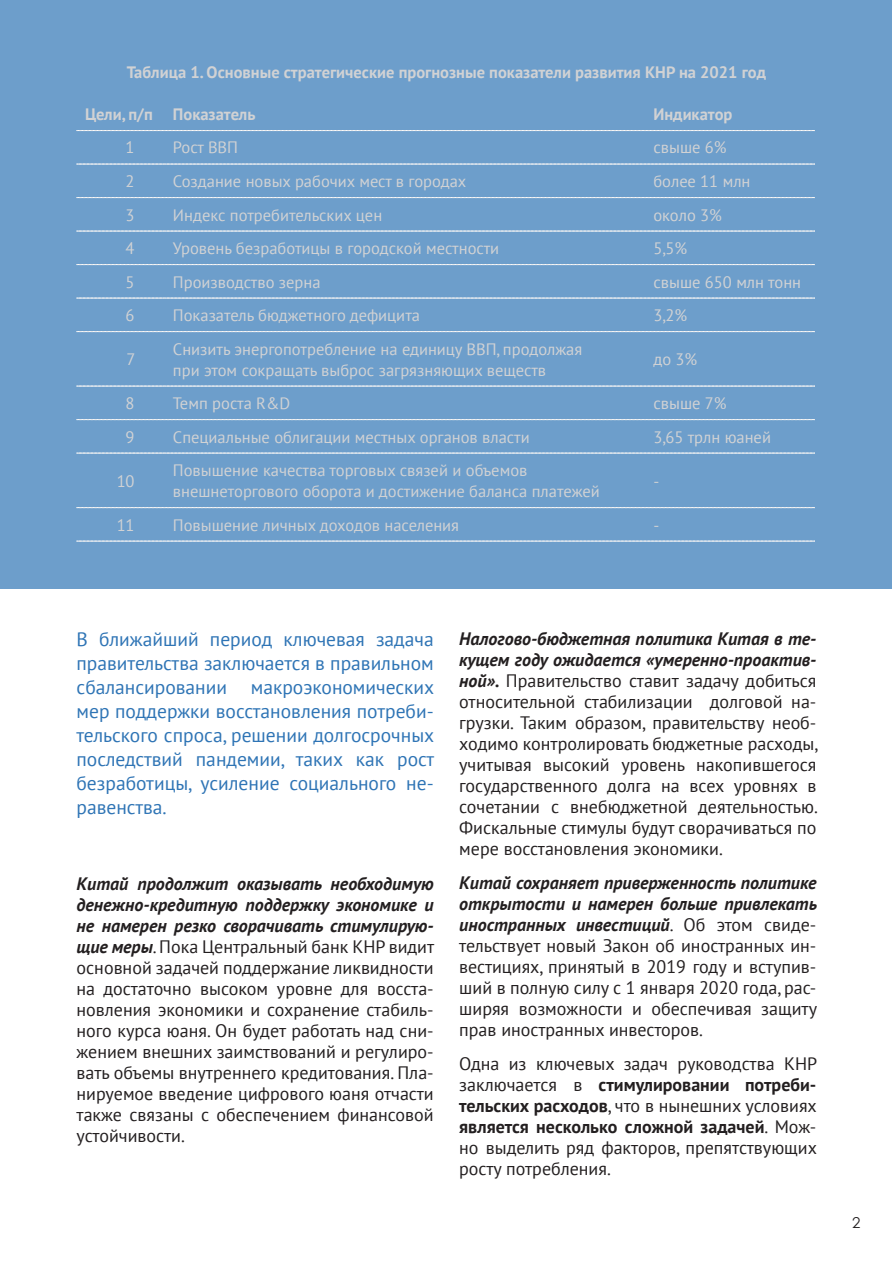
<style>
.page{position:relative;width:893px;height:1263px;background:#fff}
.page>*{position:absolute;margin:0;border:0;box-sizing:border-box;transform-origin:0 0}
.основной_текст{font:19.5px/24px "PT Sans";color:#2e74b5;text-align:justify}
.основной_текст-2{font:18px/21px "PT Sans";color:#231f20;text-align:justify}
.основной_текст-3{font:16.5px/21px "PT Sans";color:#d1d2d4}
.основной_текст-4{font:700 16.5px "PT Sans";color:#d1d2d4}
.t1{font:15px "Century Gothic";color:#231f20}
.s1{font-weight:700;font-style:italic}
.s2{font-weight:700}
</style>
<div class="page">
<div style="left:1px;top:1px;width:891px;height:588px;background:#6d9ecb"></div>
<svg style="left:77px;top:130px;width:738px;height:1px"></svg>
<svg style="left:77px;top:164px;width:738px;height:1px"></svg>
<svg style="left:77px;top:197px;width:738px;height:1px"></svg>
<svg style="left:77px;top:231px;width:738px;height:1px"></svg>
<svg style="left:77px;top:264px;width:738px;height:1px"></svg>
<svg style="left:77px;top:298px;width:738px;height:1px"></svg>
<svg style="left:77px;top:331px;width:738px;height:1px"></svg>
<svg style="left:77px;top:386px;width:738px;height:1px"></svg>
<svg style="left:77px;top:419px;width:738px;height:1px"></svg>
<svg style="left:77px;top:453px;width:738px;height:1px"></svg>
<svg style="left:77px;top:507px;width:738px;height:1px"></svg>
<svg style="left:77px;top:541px;width:738px;height:1px"></svg>
<p class="основной_текст-4" style="left:127px;top:62px;width:641px">Таблица 1. Основные стратегические прогнозные показатели развития КНР на 2021 год</p>
<p class="основной_текст-4" style="left:85px;top:103px;width:69px">Цели, п/п</p>
<p class="основной_текст-4" style="left:173px;top:103px;width:84px">Показатель</p>
<p class="основной_текст-4" style="left:653px;top:103px;width:81px">Индикатор</p>
<p class="основной_текст-3" style="left:126px;top:137px;width:10px">1</p>
<p class="основной_текст-3" style="left:173px;top:137px;width:67px">Рост ВВП</p>
<p class="основной_текст-3" style="left:653px;top:137px;width:75px">свыше 6%</p>
<p class="основной_текст-3" style="left:126px;top:170px;width:10px">2</p>
<p class="основной_текст-3" style="left:173px;top:170px;width:295px">Создание новых рабочих мест в городах</p>
<p class="основной_текст-3" style="left:653px;top:170px;width:99px">более 11 млн</p>
<p class="основной_текст-3" style="left:126px;top:204px;width:10px">3</p>
<p class="основной_текст-3" style="left:173px;top:204px;width:211px">Индекс потребительских цен</p>
<p class="основной_текст-3" style="left:653px;top:204px;width:70px">около 3%</p>
<p class="основной_текст-3" style="left:126px;top:237px;width:10px">4</p>
<p class="основной_текст-3" style="left:173px;top:237px;width:328px">Уровень безработицы в городской местности</p>
<p class="основной_текст-3" style="left:653px;top:237px;width:35px">5,5%</p>
<p class="основной_текст-3" style="left:126px;top:271px;width:10px">5</p>
<p class="основной_текст-3" style="left:173px;top:271px;width:149px">Производство зерна</p>
<p class="основной_текст-3" style="left:653px;top:271px;width:149px">свыше 650 млн тонн</p>
<p class="основной_текст-3" style="left:126px;top:304px;width:10px">6</p>
<p class="основной_текст-3" style="left:173px;top:304px;width:249px">Показатель бюджетного дефицита</p>
<p class="основной_текст-3" style="left:653px;top:304px;width:35px">3,2%</p>
<p class="основной_текст-3" style="left:127px;top:348px;width:10px">7</p>
<p class="основной_текст-3" style="left:173px;top:338px;width:411px">Снизить энергопотребление на единицу ВВП, продолжая при этом сокращать выброс загрязняющих веществ</p>
<p class="основной_текст-3" style="left:653px;top:348px;width:45px">до 3%</p>
<p class="основной_текст-3" style="left:126px;top:392px;width:10px">8</p>
<p class="основной_текст-3" style="left:173px;top:392px;width:119px">Темп роста R&amp;D</p>
<p class="основной_текст-3" style="left:653px;top:392px;width:75px">свыше 7%</p>
<p class="основной_текст-3" style="left:126px;top:426px;width:10px">9</p>
<p class="основной_текст-3" style="left:173px;top:426px;width:358px">Специальные облигации местных органов власти</p>
<p class="основной_текст-3" style="left:653px;top:426px;width:119px">3,65 трлн юаней</p>
<p class="основной_текст-3" style="left:117px;top:470px;width:19px">10</p>
<p class="основной_текст-3" style="left:173px;top:459px;width:428px">Повышение качества торговых связей и объемов внешнеторгового оборота и достижение баланса платежей</p>
<p class="основной_текст-3" style="left:653px;top:470px;width:7px">-</p>
<p class="основной_текст-3" style="left:117px;top:514px;width:19px">11</p>
<p class="основной_текст-3" style="left:173px;top:514px;width:288px">Повышение личных доходов населения</p>
<p class="основной_текст-3" style="left:653px;top:514px;width:7px">-</p>
<p class="основной_текст" style="left:77px;top:627px;width:359px">В ближайший период ключевая задача правительства заключается в правильном сбалансировании макроэкономических мер поддержки восстановления потреби&shy;тельского спроса, решении долгосрочных последствий пандемии, таких как рост безработицы, усиление социального не&shy;равенства.</p>
<p class="основной_текст-2" style="left:77px;top:873px;width:359px"><span class="s1">Китай продолжит оказывать необходимую денежно-кредитную поддержку экономике и не намерен резко сворачивать стимулирую&shy;щие меры</span>. Пока Центральный банк КНР видит основной задачей поддержание ликвидности на достаточно высоком уровне для восста&shy;новления экономики и сохранение стабиль&shy;ного курса юаня. Он будет работать над сни&shy;жением внешних заимствований и регулиро&shy;вать объемы внутреннего кредитования. Пла&shy;нируемое введение цифрового юаня отчасти также связаны с обеспечением финансовой устойчивости.</p>
<p class="основной_текст-2" style="left:459px;top:628px;width:360px"><span class="s1">Налогово-бюджетная политика Китая в те&shy;кущем году ожидается «умеренно-проактив&shy;ной».</span> Правительство ставит задачу добиться относительной стабилизации долговой на&shy;грузки. Таким образом, правительству необ&shy;ходимо контролировать бюджетные расходы, учитывая высокий уровень накопившегося государственного долга на всех уровнях в сочетании с внебюджетной деятельностью.<br>Фискальные стимулы будут сворачиваться по мере восстановления экономики.</p>
<p class="основной_текст-2" style="left:459px;top:872px;width:359px"><span class="s1">Китай сохраняет приверженность политике открытости и намерен больше привлекать иностранных инвестиций</span>. Об этом свиде&shy;тельствует новый Закон об иностранных ин&shy;вестициях, принятый в 2019 году и вступив&shy;ший в полную силу с 1 января 2020 года, рас&shy;ширяя возможности и обеспечивая защиту прав иностранных инвесторов.</p>
<p class="основной_текст-2" style="left:459px;top:1052px;width:359px">Одна из ключевых задач руководства КНР заключается в <span class="s2">стимулировании потреби&shy;тельских расходов</span>, что в нынешних условиях <span class="s2">является несколько сложной задачей</span>. Мож&shy;но выделить ряд факторов, препятствующих росту потребления.</p>
<p class="t1" style="left:852px;top:1212px;width:10px">2</p>
</div>
